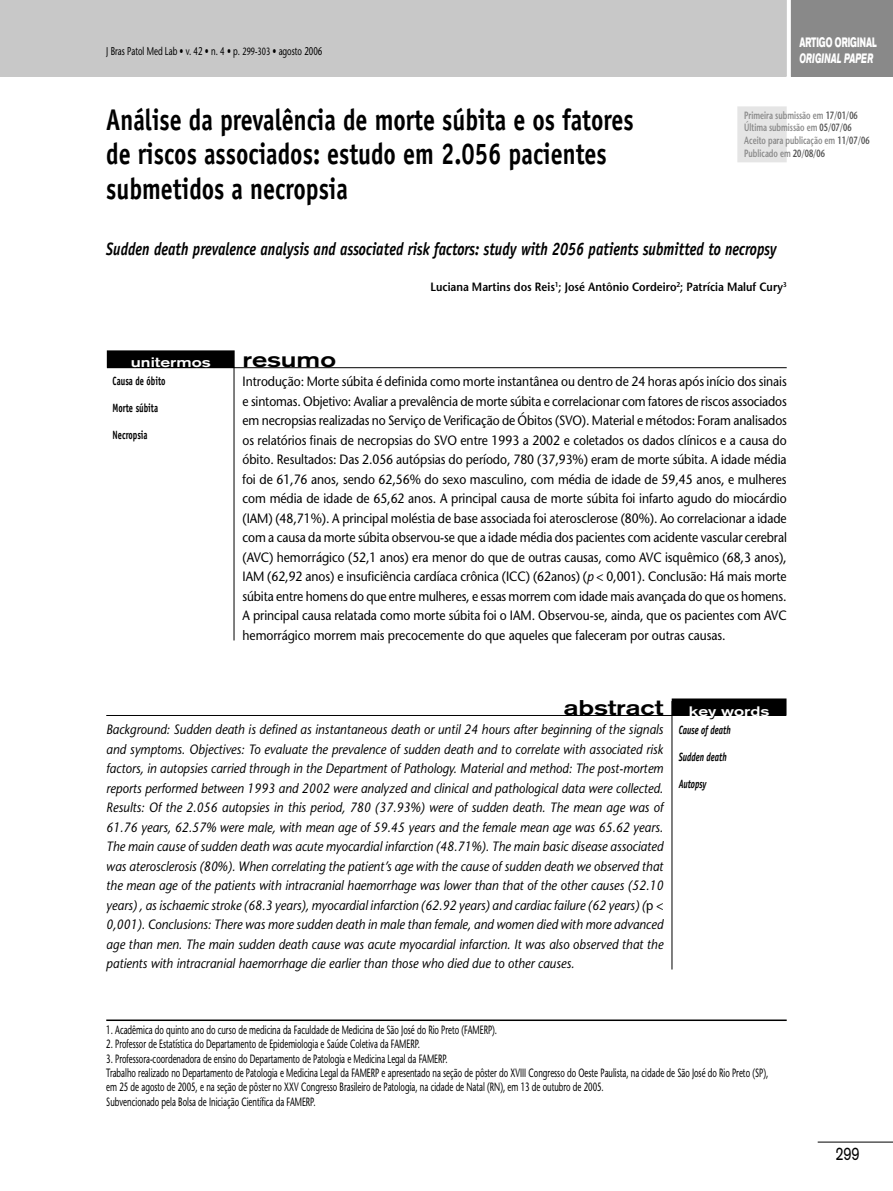
<style>
.page{position:relative;width:893px;height:1191px;background:#fff}
.page>*{position:absolute;margin:0;border:0;box-sizing:border-box;transform-origin:0 0}
.t1{font:700 30px/34.5px "Officina Sans";color:#000;scale:.8 1}
.t2{font:700 21px "Akzidenz Grotesk";color:#000;scale:1.3 1}
.t3{font:italic 700 18px "Officina Sans";color:#000;scale:.8 1}
.t4{font:18px "Akzidenz Grotesk";color:#000;scale:.8 1}
.t5{font:13.5px/19.5px "Stone Sans";letter-spacing:-.005em;color:#000;text-align:justify;scale:.9 1}
.t6{font:italic 13.5px/19.5px "Stone Sans";color:#000;text-align:justify;scale:.9 1}
.t7{font:700 13.5px "Akzidenz Grotesk";color:#fff;scale:1.3 1}
.t8{font:700 expanded 13.5px "Akzidenz Grotesk BE";color:#fff;scale:.5 1}
.t9{font:italic 700 expanded 13.5px "Akzidenz Grotesk BE";color:#fff;scale:.5 1}
.t10{font:12px/14.4px "Stone Sans";color:#000;scale:.65 1}
.t11{font:600 12px "Stone Sans";color:#000;scale:.9 1}
.t12{font:700 12px "Officina Sans";color:#000;scale:.7 1}
.t13{font:italic 700 12px "Officina Sans";color:#000;scale:.7 1}
.t14{font:11.25px "Stone Sans";color:#000;scale:.7 1}
.t15{font:600 10.5px/12.6px "Stone Sans";color:#898989;scale:.7 1}
.s1{font-size:10.5px}
.s2{color:#535353}
.s3{font-style:italic}
.s4{font-style:normal}
</style>
<div class="page">
<div style="left:791px;top:0;width:102px;height:77px;background:#898989"></div>
<div style="left:0;top:0;width:787px;height:77px;background:#c8c8c8"></div>
<div style="left:738px;top:107px;width:48px;height:55px;background:#e5e5e5"></div>
<div style="left:737px;top:106px;width:50px;height:56px;border:2px solid #e5e5e5"></div>
<hr style="left:818px;top:1141px;width:75px;height:1px;background:#000">
<hr style="left:106px;top:1019px;width:681px;height:2px;background:#000">
<hr style="left:234px;top:367px;width:1px;height:273px;background:#000">
<div style="left:107px;top:351px;width:127px;height:16px;background:#000"></div>
<div style="left:107px;top:350px;width:128px;height:17px;border:1px solid #000"></div>
<hr style="left:107px;top:367px;width:680px;height:1px;background:#000">
<div style="left:672px;top:699px;width:114px;height:16px;background:#000"></div>
<div style="left:672px;top:698px;width:114px;height:17px;border:1px solid #000"></div>
<hr style="left:672px;top:701px;width:1px;height:268px;background:#000">
<hr style="left:106px;top:715px;width:673px;height:1px;background:#000">
<p class="t14" style="left:106px;top:44px;width:310px">J Bras Patol Med Lab • v. 42 • n. 4 • p. <span class="s1">299-303</span> • agosto 2006</p>
<p class="t8" style="left:799px;top:34px;width:127px">ARTIGOORIGINAL</p>
<p class="t9" style="left:799px;top:50px;width:137px">ORIGINAL PAPER</p>
<h1 class="t1" style="left:106px;top:102px;width:661px">Análise da prevalência de morte súbita e os fatores de riscos associados: estudo em 2.056 pacientes submetidos a necropsia</h1>
<h3 class="t3" style="left:106px;top:238px;width:840px">Sudden death prevalence analysis and associated risk factors: study with 2056 patients submitted to necropsy</h3>
<p class="t11" style="left:431px;top:279px;width:397px">Luciana Martins dos Reis<sup>1</sup>; José Antônio Cordeiro<sup>2</sup>; Patrícia Maluf Cury<sup>3</sup></p>
<p class="t15" style="left:744px;top:109px;width:181px">Primeira submissão em <span class="s2">17/01/06<br></span>Última submissão em <span class="s2">05/07/06<br></span>Aceito para publicação em <span class="s2">11/07/06<br></span>Publicado em <span class="s2">20/08/06</span></p>
<p class="t7" style="left:131px;top:354px;width:63px">unitermos</p>
<p class="t12" style="left:113px;top:373px;width:77px">Causa de óbito</p>
<p class="t12" style="left:113px;top:400px;width:66px">Morte súbita</p>
<p class="t12" style="left:113px;top:427px;width:52px">Necropsia</p>
<h2 class="t2" style="left:243px;top:347px;width:73px">resumo</h2>
<p class="t5" style="left:243px;top:372px;width:606px">Introdução: Morte súbita é definida como morte instantânea ou dentro de 24 horas após início dos sinais e sintomas. Objetivo: Avaliar a prevalência de morte súbita e correlacionar com fatores de riscos associados em necropsias realizadas no Serviço de Verificação de Óbitos (SVO). Material e métodos: Foram analisados os relatórios finais de necropsias do SVO entre 1993 a 2002 e coletados os dados clínicos e a causa do óbito. Resultados: Das 2.056 autópsias do período, 780 (37,93%) eram de morte súbita. A idade média foi de 61,76 anos, sendo 62,56% do sexo masculino, com média de idade de 59,45 anos, e mulheres com média de idade de 65,62 anos. A principal causa de morte súbita foi infarto agudo do miocárdio (IAM) (48,71%). A principal moléstia de base associada foi aterosclerose (80%). Ao correlacionar a idade com a causa da morte súbita observou-se que a idade média dos pacientes com acidente vascular cerebral (AVC) hemorrágico (52,1 anos) era menor do que de outras causas, como AVC isquêmico (68,3 anos), IAM (62,92 anos) e insuficiência cardíaca crônica (ICC) (62anos) (<span class="s3">p</span> &lt; 0,001). Conclusão: Há mais morte súbita entre homens do que entre mulheres, e essas morrem com idade mais avançada do que os homens.<br>A principal causa relatada como morte súbita foi o IAM. Observou-se, ainda, que os pacientes com AVC hemorrágico morrem mais precocemente do que aqueles que faleceram por outras causas.</p>
<h2 class="t2" style="left:564px;top:695px;width:78px">abstract</h2>
<p class="t6" style="left:106px;top:720px;width:621px">Background: Sudden death is defined as instantaneous death or until 24 hours after beginning of the signals and symptoms. Objectives: To evaluate the prevalence of sudden death and to correlate with associated risk factors, in autopsies carried through in the Department of Pathology. Material and method: The post-mortem reports performed between 1993 and 2002 were analyzed and clinical and pathological data were collected.<br>Results: Of the 2.056 autopsies in this period, 780 (37.93%) were of sudden death. The mean age was of 61.76 years, 62.57% were male, with mean age of 59.45 years and the female mean age was 65.62 years.<br>The main cause of sudden death was acute myocardial infarction (48.71%). The main basic disease associated was aterosclerosis (80%). When correlating the patient’s age with the cause of sudden death we observed that the mean age of the patients with intracranial haemorrhage was lower than that of the other causes (52.10 years) , as ischaemic stroke (68.3 years), myocardial infarction (62.92 years) and cardiac failure (62 years) (<span class="s4">p</span> &lt; 0,001). Conclusions: There was more sudden death in male than female, and women died with more advanced age than men. The main sudden death cause was acute myocardial infarction. It was also observed that the patients with intracranial haemorrhage die earlier than those who died due to other causes.</p>
<p class="t13" style="left:679px;top:723px;width:76px">Cause of death</p>
<p class="t7" style="left:689px;top:703px;width:63px">key words</p>
<p class="t13" style="left:679px;top:750px;width:70px">Sudden death</p>
<p class="t13" style="left:679px;top:777px;width:41px">Autopsy</p>
<p class="t10" style="left:106px;top:1022px;width:603px">1. Acadêmica do quinto ano do curso de medicina da Faculdade de Medicina de São José do Rio Preto (FAMERP).</p>
<p class="t10" style="left:106px;top:1036px;width:484px">2. Professor de Estatística do Departamento de Epidemiologia e Saúde Coletiva da FAMERP.</p>
<p class="t10" style="left:106px;top:1051px;width:1020px">3. Professora-coordenadora de ensino do Departamento de Patologia e Medicina Legal da FAMERP.<br>Trabalho realizado no Departamento de Patologia e Medicina Legal da FAMERP e apresentado na seção de pôster do XVIII Congresso do Oeste Paulista, na cidade de São José do Rio Preto (SP), em 25 de agosto de 2005, e na seção de pôster no XXV Congresso Brasileiro de Patologia, na cidade de Natal (RN), em 13 de outubro de 2005.<br>Subvencionado pela Bolsa de Iniciação Científica da FAMERP.</p>
<h3 class="t4" style="left:836px;top:1142px;width:32px">299</h3>
</div>
